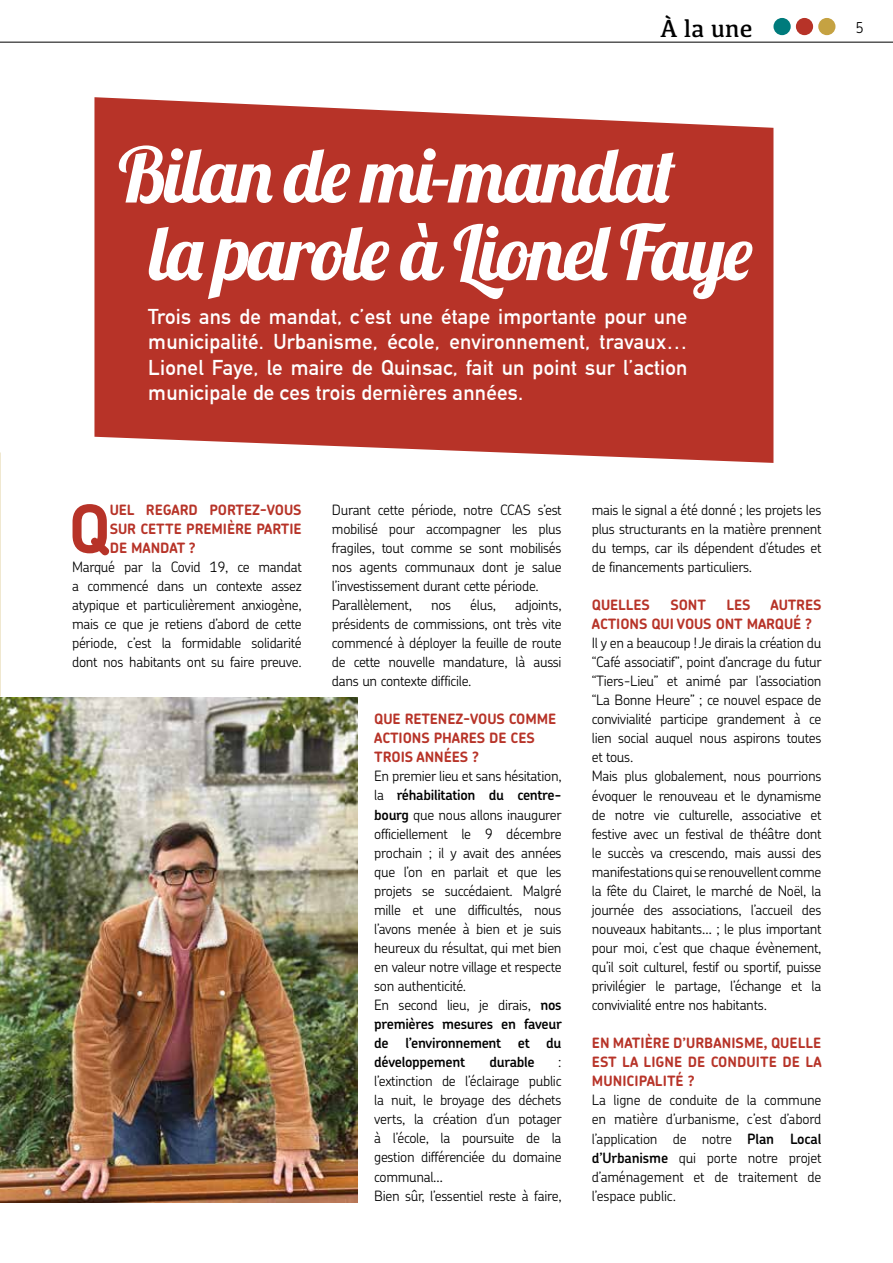
<style>
.page{position:relative;width:893px;height:1263px;background:#fff}
.page>*{position:absolute;margin:0;border:0;box-sizing:border-box;transform-origin:0 0}
.t1{font:76.05px/77.6px "Lobster 1.4";letter-spacing:-.01em;color:#fff}
.t2{font:700 65.85px "Chevin Pro";color:#b73328}
.t3{font:25.5px "Kefa";color:#000}
.t4{font:700 21px/25.5px "DIN Alternate";letter-spacing:.01em;color:#fff;text-align:justify}
.t5{font:300 15px "Chevin Pro";color:#000}
.t6{font:300 14.25px/19px "Chevin Pro";letter-spacing:-.02em;color:#000;text-align:justify}
.t7{font:700 14.25px/19px "Chevin Pro";letter-spacing:-.005em;color:#b73328;text-align:justify}
.t8{font:600 14.25px "Chevin Pro";letter-spacing:-.02em;color:#000}
.s1{font-weight:600}
</style>
<div class="page">
<svg style="left:94px;top:97px;width:679px;height:366px;fill:#b73328"></svg>
<img style="left:0;top:453px;width:1px;height:244px">
<hr style="left:0;top:42px;width:893px;height:1px;background:#000">
<div style="left:773px;top:18px;width:18px;height:17px;background:#007b7c;border-radius:50%"></div>
<div style="left:796px;top:18px;width:17px;height:17px;background:#b73328;border-radius:50%"></div>
<div style="left:818px;top:18px;width:17px;height:17px;background:#c5a242;border-radius:50%"></div>
<img style="left:1px;top:697px;width:356px;height:505px">
<h3 class="t3" style="left:660px;top:13px;width:94px">À la une</h3>
<p class="t5" style="left:855px;top:17px;width:10px">5</p>
<h1 class="t1" style="left:149px;top:135px;width:605px;text-indent:-31px">Bilan de mi-mandat<br>la parole à Lionel Faye</h1>
<h3 class="t4" style="left:148px;top:302px;width:541px">Trois ans de mandat, c’est une étape importante pour une municipalité. Urbanisme, école, environnement, travaux… Lionel Faye, le maire de Quinsac, fait un point sur l’action municipale de ces trois dernières années.</h3>
<h2 class="t2" style="left:68px;top:486px;width:44px">Q</h2>
<p class="t7" style="left:110px;top:500px;width:193px">UEL REGARD PORTEZ-VOUS SUR CETTE PREMIÈRE PARTIE DE MANDAT ?</p>
<p class="t6" style="left:72px;top:557px;width:231px">Marqué par la Covid 19, ce mandat a commencé dans un contexte assez atypique et particulièrement anxiogène, mais ce que je retiens d’abord de cette période, c’est la formidable solidarité dont nos habitants ont su faire preuve.</p>
<p class="t6" style="left:332px;top:499px;width:231px;text-align:left">Durant cette période, notre CCAS s’est mobilisé pour accompagner les plus fragiles, tout comme se sont mobilisés nos agents communaux dont je salue l’investissement durant cette période.<br>Parallèlement,</p>
<p class="t6" style="left:431px;top:595px;width:22px">nos</p>
<p class="t6" style="left:470px;top:595px;width:27px">élus,</p>
<p class="t6" style="left:332px;top:595px;width:231px;text-indent:183px">adjoints, présidents de commissions, ont très vite commencé à déployer la feuille de route de cette nouvelle mandature, là aussi dans un contexte difficile.</p>
<p class="t7" style="left:374px;top:709px;width:183px;text-align:left">QUE RETENEZ-VOUS COMME<br>ACTIONS PHARES DE CES<br>TROIS ANNÉES ?</p>
<p class="t6" style="left:374px;top:766px;width:189px;text-align:left">En premier lieu et sans hésitation, la <span class="s1">réhabilitation du centre&shy;bourg</span> que nous allons inaugurer officiellement le 9 décembre prochain ; il y avait des années que l’on en parlait et que les projets se succédaient. Malgré mille et une difficultés, nous l’avons menée à bien et je suis heureux du résultat, qui met bien en valeur notre village et respecte son authenticité.<br>En second lieu, je dirais, <span class="s1">nos premières mesures en faveur de l’environnement et du développement</span></p>
<p class="t8" style="left:490px;top:1052px;width:47px">durable</p>
<p class="t6" style="left:374px;top:1052px;width:189px;text-align:left;text-indent:184px">: l’extinction de l’éclairage public la nuit, le broyage des déchets verts, la création d’un potager à l’école, la poursuite de la gestion différenciée du domaine communal…<br>Bien sûr, l’essentiel reste à faire,</p>
<p class="t6" style="left:592px;top:500px;width:231px">mais le signal a été donné ; les projets les plus structurants en la matière prennent du temps, car ils dépendent d’études et de financements particuliers.</p>
<p class="t7" style="left:592px;top:595px;width:59px">QUELLES</p>
<p class="t7" style="left:670px;top:595px;width:37px">SONT</p>
<p class="t7" style="left:726px;top:595px;width:25px">LES</p>
<p class="t7" style="left:592px;top:595px;width:231px;text-indent:179px">AUTRES<br>ACTIONS QUI VOUS ONT MARQUÉ ?</p>
<p class="t6" style="left:592px;top:633px;width:231px;text-align:left">Il y en a beaucoup ! Je dirais la création du “Café associatif”, point d’ancrage du futur “Tiers-Lieu” et animé par l’association “La Bonne Heure” ; ce nouvel espace de convivialité participe grandement à ce lien social auquel nous aspirons toutes et tous.<br>Mais plus globalement, nous pourrions évoquer le renouveau et le dynamisme de notre vie culturelle, associative et festive avec un festival de théâtre dont le succès va crescendo, mais aussi des manifestations qui se renouvellent comme la fête du Clairet, le marché de Noël, la journée des associations, l’accueil des nouveaux habitants… ; le plus important pour moi, c’est que chaque évènement, qu’il soit culturel, festif ou sportif, puisse privilégier le partage, l’échange et la convivialité entre nos habitants.</p>
<p class="t7" style="left:592px;top:1033px;width:231px">EN MATIÈRE D’URBANISME, QUELLE EST LA LIGNE DE CONDUITE DE LA MUNICIPALITÉ ?</p>
<p class="t6" style="left:592px;top:1090px;width:231px">La ligne de conduite de la commune en matière d’urbanisme, c’est d’abord l’application de notre <span class="s1">Plan Local d’Urbanisme</span> qui porte notre projet d’aménagement et de traitement de l’espace public.</p>
</div>
